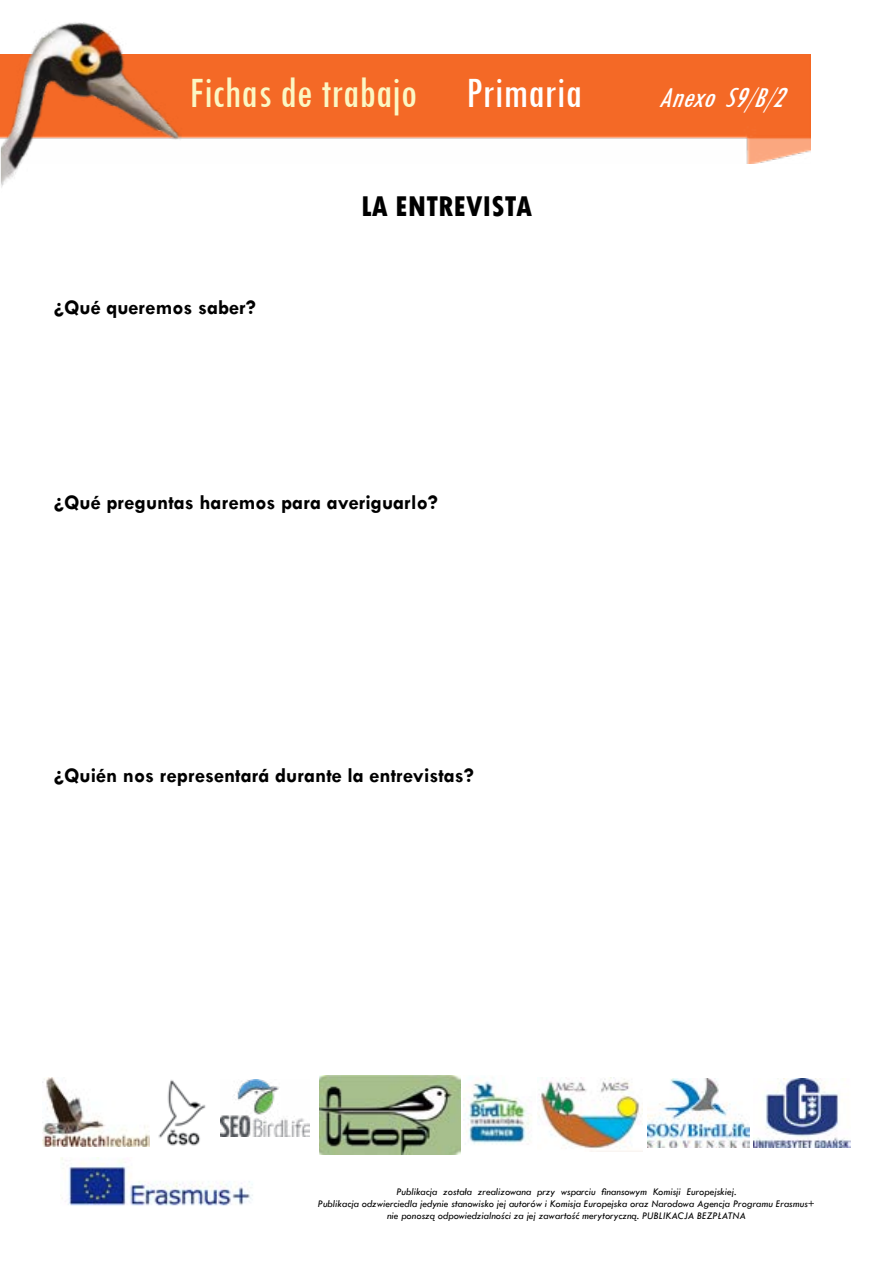
<style>
.page{position:relative;width:893px;height:1263px;background:#fff}
.page>*{position:absolute;margin:0;border:0;box-sizing:border-box;transform-origin:0 0}
.t1{font:condensed 45px "Tw Cen";color:#fbf7c4}
.t2{font:800 condensed 30px "Tw Cen";color:#000}
.t3{font:italic condensed 30px "Tw Cen";color:#fff}
.t4{font:700 21px "Tw Cen";color:#000}
.t5{font:italic 10.5px/12px "Tw Cen";color:#000;text-align:center}
.s1{color:#fff}
</style>
<div class="page">
<img style="left:192px;top:54px;width:619px;height:109px">
<img style="left:1px;top:22px;width:191px;height:166px">
<img style="left:463px;top:1077px;width:69px;height:68px">
<img style="left:61px;top:1157px;width:192px;height:49px">
<img style="left:319px;top:1075px;width:141px;height:80px">
<img style="left:753px;top:1079px;width:97px;height:69px">
<img style="left:648px;top:1079px;width:102px;height:69px">
<img style="left:539px;top:1077px;width:103px;height:75px">
<img style="left:43px;top:1077px;width:106px;height:69px">
<img style="left:220px;top:1080px;width:89px;height:56px">
<img style="left:158px;top:1079px;width:48px;height:67px">
<h1 class="t1" style="left:190px;top:66px;width:394px">Fichas de trabajo <span class="s1">Primaria</span></h1>
<h2 class="t3" style="left:658px;top:80px;width:139px">AnexoS9/B/2</h2>
<h3 class="t4" style="left:54px;top:295px;width:203px">¿Qué queremos saber?</h3>
<h2 class="t2" style="left:361px;top:189px;width:172px">LA ENTREVISTA</h2>
<h3 class="t4" style="left:54px;top:490px;width:385px">¿Qué preguntas haremos para averiguarlo?</h3>
<h3 class="t4" style="left:54px;top:763px;width:421px">¿Quién nos representará durante la entrevistas?</h3>
<p class="t5" style="left:318px;top:1185px;width:499px">Publikacja została zrealizowana przy wsparciu finansowym Komisji Europejskiej.<br>Publikacja odzwierciedla jedynie stanowisko jej autorów i Komisja Europejska oraz Narodowa Agencja Programu Erasmus+ nie ponoszą odpowiedzialności za jej zawartość merytoryczną. PUBLIKACJA BEZPŁATNA</p>
</div>
